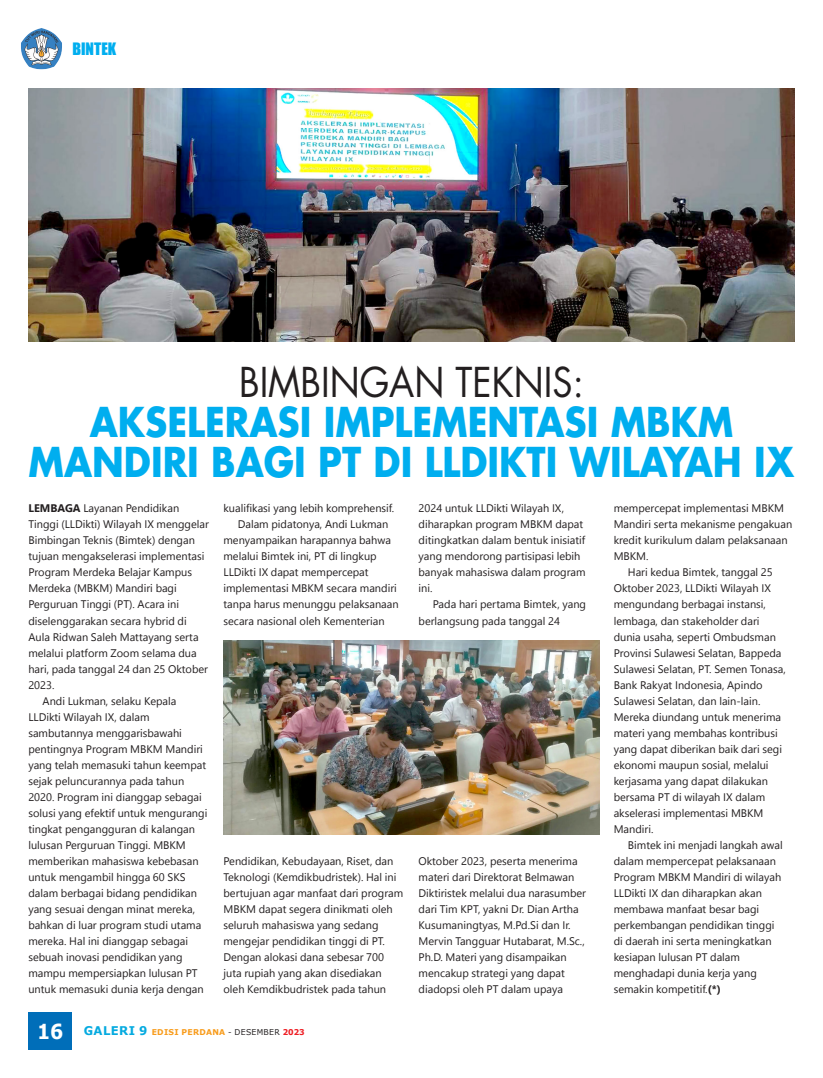
<style>
.page{position:relative;width:823px;height:1078px;background:#fff}
.page>*{position:absolute;margin:0;border:0;box-sizing:border-box;transform-origin:0 0}
.JUDUL_HL_6{font:700 40px/40px "Futura";color:#00aeef;text-align:center;scale:.9 1}
.JUDUL_HL_6-2{font:40px "Futura";color:#231f20;scale:.9 1}
.naskah{font:700 20.7px "Verdana";color:#fff;scale:.9 1}
.Body_text{font:15.7px "Impact";color:#00aeef}
.Body_text-2{font:11px/16px "Leelawadee UI";color:#231f20}
.t1{font:700 8px "Verdana";letter-spacing:.035em;color:#f89c1c}
.s1{font-weight:700}
.s2{font-size:12px;color:#05aae0}
.s3{font-weight:400;color:#231f20}
.s4{color:#ee1d23}
</style>
<div class="page">
<div style="left:28px;top:1011px;width:44px;height:38px;background:#006eb9"></div>
<img style="left:21px;top:28px;width:41px;height:42px">
<img style="left:28px;top:88px;width:766px;height:253px">
<img style="left:223px;top:640px;width:376px;height:194px">
<p class="Body_text" style="left:72px;top:37px;width:45px">BINTEK</p>
<p class="JUDUL_HL_6-2" style="left:239px;top:355px;width:384px">BIMBINGAN TEKNIS:</p>
<p class="JUDUL_HL_6" style="left:29px;top:401px;width:851px">AKSELERASI IMPLEMENTASI MBKM<br>MANDIRI BAGI PT DI LLDIKTI WILAYAH IX</p>
<p class="Body_text-2" style="left:28px;top:500px;width:182px"><span class="s1">LEMBAGA</span> Layanan Pendidikan<br>Tinggi (LLDikti) Wilayah IX menggelar<br>Bimbingan Teknis (Bimtek) dengan tujuan mengakselerasi implementasi<br>Program Merdeka Belajar Kampus<br>Merdeka (MBKM) Mandiri bagi<br>Perguruan Tinggi (PT). Acara ini diselenggarakan secara hybrid di<br>Aula Ridwan Saleh Mattayang serta melalui platform Zoom selama dua hari, pada tanggal 24 dan 25 Oktober<br>2023.</p>
<p class="Body_text-2" style="left:28px;top:692px;width:180px;text-indent:14px">Andi Lukman, selaku Kepala<br>LLDikti Wilayah IX, dalam sambutannya menggarisbawahi pentingnya Program MBKM Mandiri yang telah memasuki tahun keempat sejak peluncurannya pada tahun<br>2020. Program ini dianggap sebagai solusi yang efektif untuk mengurangi tingkat pengangguran di kalangan lulusan Perguruan Tinggi. MBKM memberikan mahasiswa kebebasan untuk mengambil hingga 60 SKS dalam berbagai bidang pendidikan yang sesuai dengan minat mereka, bahkan di luar program studi utama mereka. Hal ini dianggap sebagai sebuah inovasi pendidikan yang mampu mempersiapkan lulusan PT untuk memasuki dunia kerja dengan</p>
<p class="Body_text-2" style="left:223px;top:500px;width:172px">kualifikasi yang lebih komprehensif.</p>
<p class="Body_text-2" style="left:223px;top:516px;width:177px;text-indent:14px">Dalam pidatonya, Andi Lukman menyampaikan harapannya bahwa melalui Bimtek ini, PT di lingkup<br>LLDikti IX dapat mempercepat implementasi MBKM secara mandiri tanpa harus menunggu pelaksanaan secara nasional oleh Kementerian</p>
<p class="Body_text-2" style="left:223px;top:852px;width:181px">Pendidikan, Kebudayaan, Riset, dan Teknologi (Kemdikbudristek). Hal ini bertujuan agar manfaat dari program MBKM dapat segera dinikmati oleh seluruh mahasiswa yang sedang mengejar pendidikan tinggi di PT.<br>Dengan alokasi dana sebesar 700 juta rupiah yang akan disediakan oleh Kemdikbudristek pada tahun</p>
<p class="naskah" style="left:37px;top:1016px;width:31px">16</p>
<p class="t1" style="left:84px;top:1026px;width:222px"><span class="s2">GALERI 9</span> EDISI PERDANA <span class="s3">- DESEMBER</span> <span class="s4">2023</span></p>
<p class="Body_text-2" style="left:418px;top:500px;width:168px">2024 untuk LLDikti Wilayah IX, diharapkan program MBKM dapat ditingkatkan dalam bentuk inisiatif yang mendorong partisipasi lebih banyak mahasiswa dalam program ini.</p>
<p class="Body_text-2" style="left:418px;top:596px;width:169px;text-indent:14px">Pada hari pertama Bimtek, yang berlangsung pada tanggal 24</p>
<p class="Body_text-2" style="left:418px;top:852px;width:169px">Oktober 2023, peserta menerima materi dari Direktorat Belmawan<br>Diktiristek melalui dua narasumber dari Tim KPT, yakni Dr. Dian Artha<br>Kusumaningtyas, M.Pd.Si dan Ir.<br>Mervin Tangguar Hutabarat, M.Sc.,<br>Ph.D. Materi yang disampaikan mencakup strategi yang dapat diadopsi oleh PT dalam upaya</p>
<p class="Body_text-2" style="left:613px;top:500px;width:180px">mempercepat implementasi MBKM<br>Mandiri serta mekanisme pengakuan kredit kurikulum dalam pelaksanaan<br>MBKM.</p>
<p class="Body_text-2" style="left:613px;top:564px;width:173px;text-indent:14px">Hari kedua Bimtek, tanggal 25<br>Oktober 2023, LLDikti Wilayah IX mengundang berbagai instansi, lembaga, dan stakeholder dari dunia usaha, seperti Ombudsman<br>Provinsi Sulawesi Selatan, Bappeda<br>Sulawesi Selatan, PT. Semen Tonasa,<br>Bank Rakyat Indonesia, Apindo<br>Sulawesi Selatan, dan lain-lain.<br>Mereka diundang untuk menerima materi yang membahas kontribusi yang dapat diberikan baik dari segi ekonomi maupun sosial, melalui kerjasama yang dapat dilakukan bersama PT di wilayah IX dalam akselerasi implementasi MBKM<br>Mandiri.</p>
<p class="Body_text-2" style="left:613px;top:836px;width:170px;text-indent:14px">Bimtek ini menjadi langkah awal dalam mempercepat pelaksanaan<br>Program MBKM Mandiri di wilayah<br>LLDikti IX dan diharapkan akan membawa manfaat besar bagi perkembangan pendidikan tinggi di daerah ini serta meningkatkan kesiapan lulusan PT dalam menghadapi dunia kerja yang semakin kompetitif.<span class="s1">(*)</span></p>
</div>
